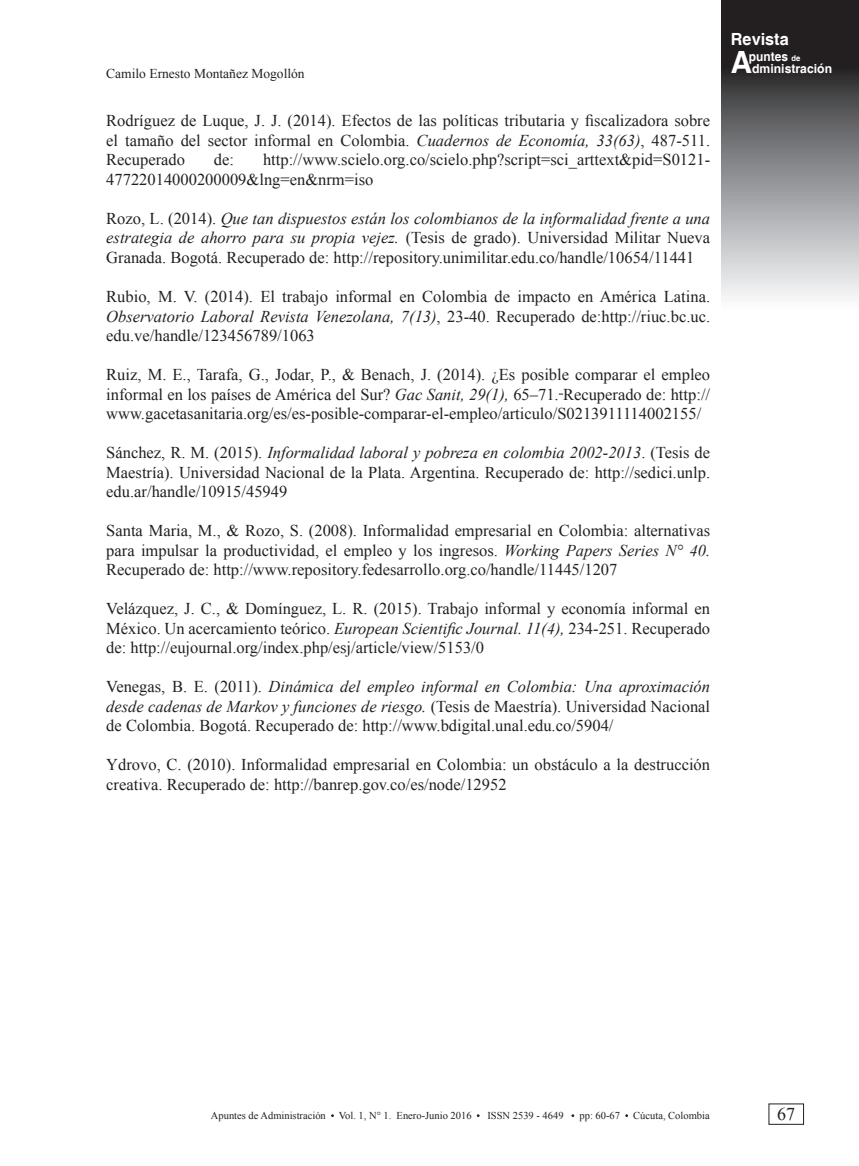
<style>
.page{position:relative;width:859px;height:1166px;background:#fff}
.page>*{position:absolute;margin:0;border:0;box-sizing:border-box;transform-origin:0 0}
.t1{font:700 30.6px "Helvetica";color:#fff}
.t2{font:18px "Times New Roman";color:#231f20}
.t3{font:700 16.8px "Helvetica";color:#fff}
.t4{font:16.5px/19.5px "Times New Roman";color:#231f20;text-align:justify}
.t5{font:13.5px "Times New Roman";color:#231f20}
.t6{font:700 12.75px "Helvetica";color:#fff;scale:.94 1}
.t7{font:700 12.6px "Helvetica";color:#fff}
.t8{font:10.5px "Times New Roman";color:#231f20}
.s1{font-style:italic}
.s2{font-size:8.1px}
</style>
<div class="page">
<svg style="left:722px;top:0;width:137px;height:298px;background:#79797b"></svg>
<p class="t5" style="left:106px;top:65px;width:200px">Camilo Ernesto Montañez Mogollón</p>
<p class="t4" style="left:106px;top:111px;width:605px">Rodríguez de Luque, J. J. (2014). Efectos de las políticas tributaria y fiscalizadora sobre el tamaño del sector informal en Colombia. <span class="s1">Cuadernos de Economía, 33(63)</span>, 487-511.<br>Recuperado</p>
<p class="t4" style="left:106px;top:150px;width:605px;text-indent:157px">http://www.scielo.org.co/scielo.php?script=sci_arttext&amp;pid=S0121-<br>47722014000200009&amp;lng=en&amp;nrm=iso</p>
<p class="t4" style="left:106px;top:208px;width:605px">Rozo, L. (2014). <span class="s1">Que tan dispuestos están los colombianos de la informalidad frente a una estrategia de ahorro para su propia vejez.</span> (Tesis de grado). Universidad Militar Nueva Granada. Bogotá. Recuperado de: http://repository.unimilitar.edu.co/handle/10654/11441</p>
<p class="t4" style="left:106px;top:286px;width:605px">Rubio, M. V. (2014). El trabajo informal en Colombia de impacto en América Latina.<br><span class="s1">Observatorio Laboral Revista Venezolana, 7(13)</span>, 23-40. Recuperado de:http://riuc.bc.uc. edu.ve/handle/123456789/1063</p>
<p class="t4" style="left:106px;top:364px;width:605px">Ruiz, M. E., Tarafa, G., Jodar, P., &amp; Benach, J. (2014). ¿Es posible comparar el empleo informal en los países de América del Sur? <span class="s1">Gac Sanit, 29(1),</span> 65–71. Recuperado de: http:// www.gacetasanitaria.org/es/es-posible-comparar-el-empleo/articulo/S0213911114002155/</p>
<p class="t4" style="left:106px;top:442px;width:605px">Sánchez, R. M. (2015). <span class="s1">Informalidad laboral y pobreza en colombia 2002-2013</span>. (Tesis de Maestría). Universidad Nacional de la Plata. Argentina. Recuperado de: http://sedici.unlp. edu.ar/handle/10915/45949</p>
<p class="t4" style="left:106px;top:520px;width:605px">Santa Maria, M., &amp; Rozo, S. (2008). Informalidad empresarial en Colombia: alternativas para impulsar la productividad, el empleo y los ingresos. <span class="s1">Working Papers Series N° 40.<br></span>Recuperado de: http://www.repository.fedesarrollo.org.co/handle/11445/1207</p>
<p class="t4" style="left:106px;top:598px;width:605px">Velázquez, J. C., &amp; Domínguez, L. R. (2015). Trabajo informal y economía informal en México. Un acercamiento teórico. <span class="s1">European Scientific Journal. 11(4),</span> 234-251. Recuperado de: http://eujournal.org/index.php/esj/article/view/5153/0</p>
<p class="t4" style="left:106px;top:676px;width:605px">Venegas, B. E. (2011). <span class="s1">Dinámica del empleo informal en Colombia: Una aproximación desde cadenas de Markov y funciones de riesgo.</span> (Tesis de Maestría). Universidad Nacional de Colombia. Bogotá. Recuperado de: http://www.bdigital.unal.edu.co/5904/</p>
<p class="t4" style="left:106px;top:754px;width:605px">Ydrovo, C. (2010). Informalidad empresarial en Colombia: un obstáculo a la destrucción creativa. Recuperado de: http://banrep.gov.co/es/node/12952</p>
<p class="t4" style="left:214px;top:150px;width:22px">de:</p>
<p class="t3" style="left:731px;top:29px;width:59px">Revista</p>
<h1 class="t1" style="left:731px;top:43px;width:23px">A</h1>
<p class="t6" style="left:749px;top:49px;width:56px">puntes <span class="s2">de</span></p>
<p class="t7" style="left:752px;top:60px;width:81px">dministración</p>
<p class="t8" style="left:211px;top:1107px;width:262px">Apuntes de Administración Vol. 1, N° 1. Enero-Junio 2016</p>
<p class="t8" style="left:487px;top:1107px;width:78px">ISSN 2539 - 4649</p>
<p class="t8" style="left:579px;top:1107px;width:42px">pp: 60-67</p>
<p class="t8" style="left:633px;top:1107px;width:78px">Cúcuta, Colombia</p>
<p class="t2" style="left:777px;top:1101px;width:19px">67</p>
</div>
